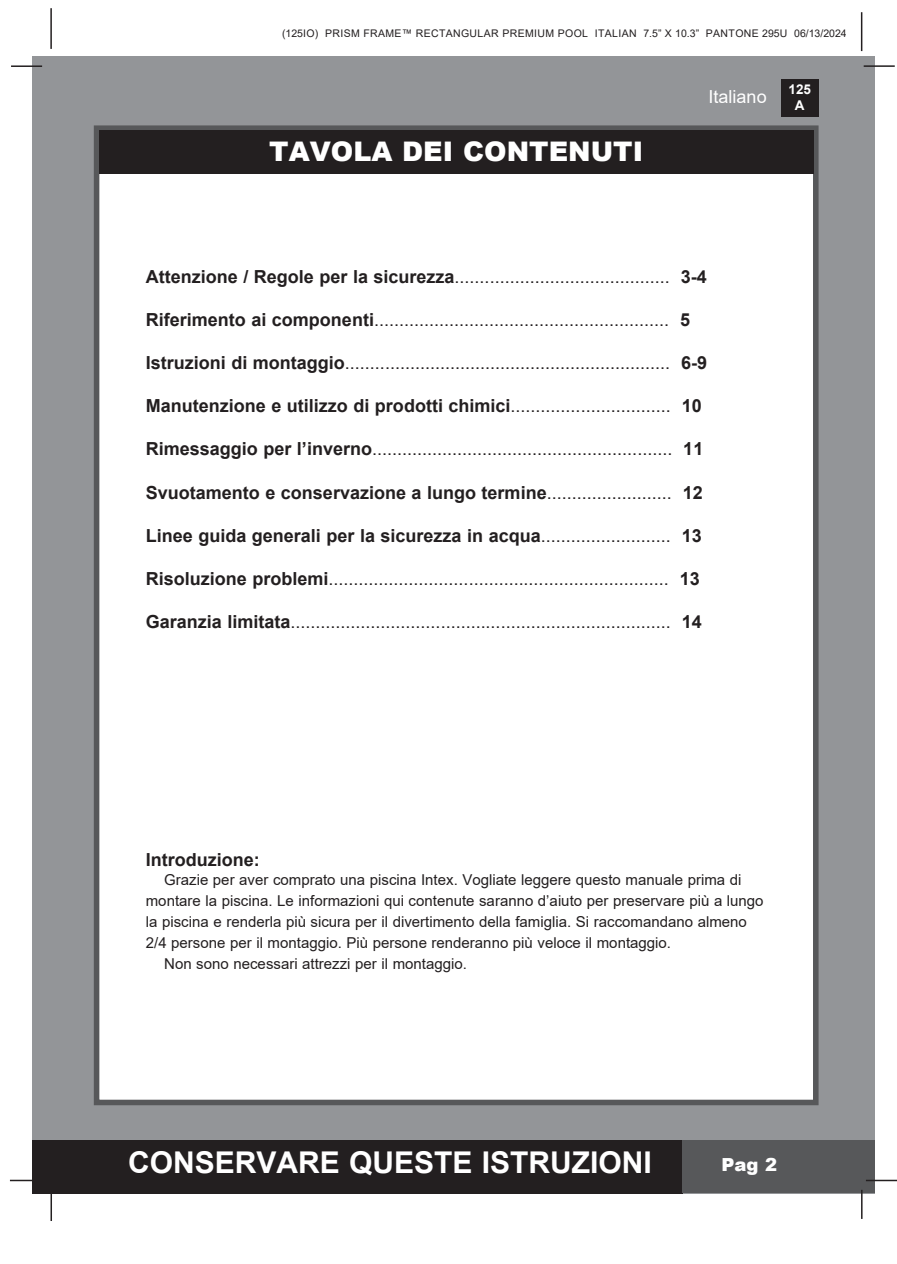
<style>
.page{position:relative;width:897px;height:1264px;background:#fff}
.page>*{position:absolute;margin:0;border:0;box-sizing:border-box;transform-origin:0 0}
.t1{font:700 30px "Arial";color:#fff}
.t2{font:900 27px "Arial";color:#fff}
.t3{font:18px "Arial";color:#231f20}
.t4{font:700 18px "Arial";color:#231f20}
.t5{font:18px "Arial";color:#fff}
.t6{font:900 18px "Arial";color:#fff}
.t7{font:15px "Arial";color:#231f20}
.t8{font:700 13.5px/16.2px "Arial";color:#fff;text-align:center}
.t9{font:10.5px "Arial";letter-spacing:.035em;color:#231f20}
.s1{font-weight:700}
.s2{font-weight:400}
</style>
<div class="page">
<div style="left:33px;top:56px;width:842px;height:1137px;background:#939598"></div>
<div style="left:780px;top:79px;width:38px;height:38px;background:#231f20"></div>
<hr style="left:863px;top:65px;width:31px;height:2px;background:#231f20">
<hr style="left:50px;top:8px;width:2px;height:41px;background:#231f20">
<hr style="left:860px;top:12px;width:2px;height:39px;background:#231f20">
<div style="left:33px;top:1140px;width:650px;height:53px;background:#231f20"></div>
<div style="left:682px;top:1140px;width:193px;height:53px;background:#57585a"></div>
<hr style="left:865px;top:1179px;width:31px;height:2px;background:#231f20">
<hr style="left:860px;top:1189px;width:2px;height:30px;background:#231f20">
<hr style="left:50px;top:1190px;width:2px;height:31px;background:#231f20">
<hr style="left:10px;top:1179px;width:31px;height:2px;background:#231f20">
<hr style="left:11px;top:65px;width:31px;height:2px;background:#231f20">
<div style="left:94px;top:125px;width:724px;height:980px;background:#fff;border:6px solid #57585a"></div>
<div style="left:99px;top:130px;width:714px;height:44px;background:#231f20"></div>
<p class="t9" style="left:282px;top:26px;width:566px">(125IO) PRISM FRAME™ RECTANGULAR PREMIUM POOL ITALIAN 7.5” X 10.3” PANTONE 295U 06/13/2024</p>
<p class="t2" style="left:269px;top:132px;width:375px">TAVOLA DEI CONTENUTI</p>
<p class="t5" style="left:708px;top:84px;width:60px">Italiano</p>
<p class="t8" style="left:788px;top:81px;width:24px">125<br>A</p>
<p class="t3" style="left:146px;top:264px;width:562px"><span class="s1">Attenzione / Regole per la sicurezza</span>........................................... <span class="s1">3-4</span></p>
<p class="t3" style="left:146px;top:307px;width:546px"><span class="s1">Riferimento ai componenti</span>........................................................... <span class="s1">5</span></p>
<p class="t3" style="left:146px;top:350px;width:563px"><span class="s1">Istruzioni di montaggio</span>................................................................. <span class="s1">6-9</span></p>
<p class="t4" style="left:146px;top:393px;width:557px">Manutenzione e utilizzo di prodotti chimici<span class="s2">................................</span> 10</p>
<p class="t3" style="left:146px;top:437px;width:559px"><span class="s1">Rimessaggio per l’inverno</span>............................................................ <span class="s1">11</span></p>
<p class="t4" style="left:146px;top:480px;width:558px">Svuotamento e conservazione a lungo termine<span class="s2">.........................</span> 12</p>
<p class="t4" style="left:146px;top:523px;width:557px">Linee guida generali per la sicurezza in acqua<span class="s2">..........................</span> 13</p>
<p class="t3" style="left:146px;top:566px;width:555px"><span class="s1">Risoluzione problemi</span>.................................................................... <span class="s1">13</span></p>
<p class="t3" style="left:146px;top:609px;width:557px"><span class="s1">Garanzia limitata</span>............................................................................ <span class="s1">14</span></p>
<p class="t4" style="left:146px;top:847px;width:115px">Introduzione:</p>
<p class="t7" style="left:164px;top:869px;width:578px">Grazie per aver comprato una piscina Intex. Vogliate leggere questo manuale prima di</p>
<p class="t7" style="left:146px;top:890px;width:619px">montare la piscina. Le informazioni qui contenute saranno d’aiuto per preservare più a lungo</p>
<p class="t7" style="left:146px;top:911px;width:602px">la piscina e renderla più sicura per il divertimento della famiglia. Si raccomandano almeno</p>
<p class="t7" style="left:146px;top:932px;width:526px">2/4 persone per il montaggio. Più persone renderanno più veloce il montaggio.</p>
<p class="t7" style="left:164px;top:953px;width:304px">Non sono necessari attrezzi per il montaggio.</p>
<h1 class="t1" style="left:128px;top:1141px;width:525px">CONSERVARE QUESTE ISTRUZIONI</h1>
<p class="t6" style="left:721px;top:1151px;width:57px">Pag 2</p>
</div>
